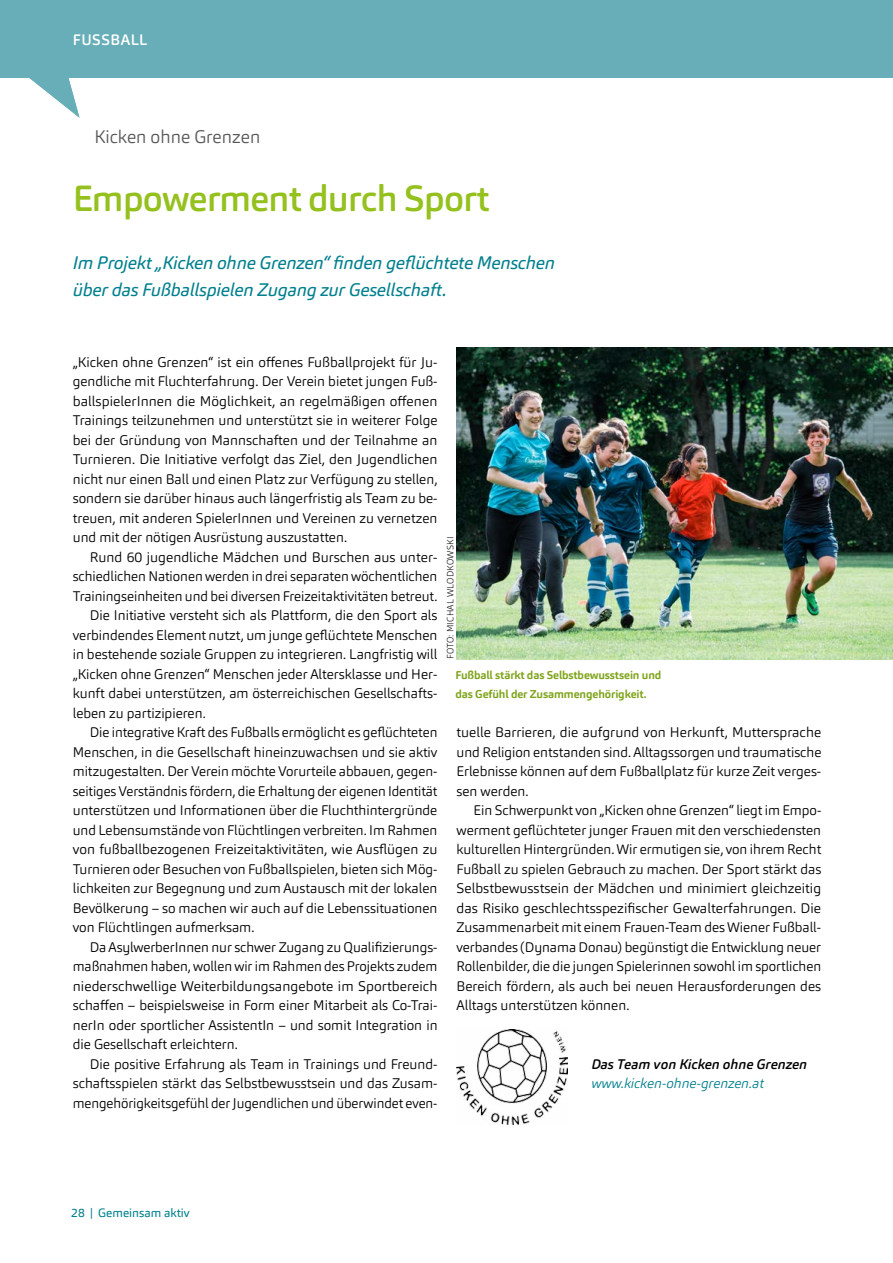
<style>
.page{position:relative;width:893px;height:1263px;background:#fff}
.page>*{position:absolute;margin:0;border:0;box-sizing:border-box;transform-origin:0 0}
.ÜBERSCHRIFT_01_BE{font:500 36px "Carnas";letter-spacing:-.02em;color:#95c11f}
.Überschrift_02_BE{font:italic 18px/27px "Carnas";letter-spacing:-.01em;color:#00808d}
.Bildtext{font:300 18px "Carnas";color:#575756}
.Kopfzeile{font:500 15px "Carnas";letter-spacing:.03em;color:#fff}
.Fliesstext{font:300 13.8px/19.5px "Carnas";color:#000;text-align:justify}
.Fliesstext__1__Ze{font:300 13.8px/19.5px "Carnas";color:#000;text-align:justify}
.AutorIN{font:italic 500 13.8px "Carnas";color:#000}
.AutorIN-2{font:italic 300 13.8px "Carnas";color:#00808d}
.t1{font:12px "Carnas";color:#00808d}
.Bildtext-2{font:700 11.25px/19.5px "Carnas";letter-spacing:-.01em;color:#7fa41b}
.Fotocredit{font:200 9px "Carnas";letter-spacing:.03em;color:#000}
</style>
<div class="page">
<svg style="left:0;top:0;width:893px;height:118px;fill:#68aeb8"></svg>
<img style="left:456px;top:1030px;width:111px;height:95px">
<img style="left:457px;top:347px;width:436px;height:312px">
<p class="Kopfzeile" style="left:73px;top:30px;width:76px">FUSSBALL</p>
<p class="Bildtext" style="left:94px;top:125px;width:167px">Kicken ohne Grenzen</p>
<p class="ÜBERSCHRIFT_01_BE" style="left:73px;top:175px;width:418px">Empowerment durch Sport</p>
<p class="Überschrift_02_BE" style="left:73px;top:249px;width:484px">Im Projekt „Kicken ohne Grenzen“ finden geflüchtete Menschen über das Fußballspielen Zugang zur Gesellschaft.</p>
<p class="Fliesstext__1__Ze" style="left:73px;top:352px;width:366px">„Kicken ohne Grenzen“ ist ein offenes Fußballprojekt für Ju&shy;gendliche mit Fluchterfahrung. Der Verein bietet jungen Fuß&shy;ballspielerInnen die Möglichkeit, an regelmäßigen offenen Trainings teilzunehmen und unterstützt sie in weiterer Folge bei der Gründung von Mannschaften und der Teilnahme an Turnieren. Die Initiative verfolgt das Ziel, den Jugendlichen nicht nur einen Ball und einen Platz zur Verfügung zu stellen, sondern sie darüber hinaus auch längerfristig als Team zu be&shy;treuen, mit anderen SpielerInnen und Vereinen zu vernetzen und mit der nötigen Ausrüstung auszustatten.</p>
<p class="Fliesstext" style="left:73px;top:547px;width:366px;text-indent:17px">Rund 60 jugendliche Mädchen und Burschen aus unter&shy;schiedlichen Nationen werden in drei separaten wöchentlichen Trainingseinheiten und bei diversen Freizeitaktivitäten betreut.</p>
<p class="Fliesstext" style="left:73px;top:606px;width:366px;text-indent:17px">Die Initiative versteht sich als Plattform, die den Sport als verbindendes Element nutzt, um junge geflüchtete Menschen in bestehende soziale Gruppen zu integrieren. Langfristig will „Kicken ohne Grenzen“ Menschen jeder Altersklasse und Her&shy;kunft dabei unterstützen, am österreichischen Gesellschafts&shy;leben zu partizipieren.</p>
<p class="Fliesstext" style="left:73px;top:723px;width:366px;text-indent:17px">Die integrative Kraft des Fußballs ermöglicht es geflüchteten Menschen, in die Gesellschaft hineinzuwachsen und sie aktiv mitzugestalten. Der Verein möchte Vorurteile abbauen, gegen&shy;seitiges Verständnis fördern, die Erhaltung der eigenen Identität unterstützen und Informationen über die Fluchthintergründe und Lebensumstände von Flüchtlingen verbreiten. Im Rahmen von fußballbezogenen Freizeitaktivitäten, wie Ausflügen zu Turnieren oder Besuchen von Fußballspielen, bieten sich Mög&shy;lichkeiten zur Begegnung und zum Austausch mit der lokalen Bevölkerung – so machen wir auch auf die Lebenssituationen von Flüchtlingen aufmerksam.</p>
<p class="Fliesstext" style="left:73px;top:937px;width:366px;text-indent:17px">Da AsylwerberInnen nur schwer Zugang zu Qualifizierungs&shy;maßnahmen haben, wollen wir im Rahmen des Projekts zudem niederschwellige Weiterbildungsangebote im Sportbereich schaffen – beispielsweise in Form einer Mitarbeit als Co-Trai&shy;nerIn oder sportlicher AssistentIn – und somit Integration in die Gesellschaft erleichtern.</p>
<p class="Fliesstext" style="left:73px;top:1054px;width:366px;text-indent:17px">Die positive Erfahrung als Team in Trainings und Freund&shy;schaftsspielen stärkt das Selbstbewusstsein und das Zusam&shy;mengehörigkeitsgefühl der Jugendlichen und überwindet even-</p>
<p class="Fotocredit" style="left:445px;top:659px;width:124px;rotate:-90deg">FOTO: MICHAL WLODKOWSKI</p>
<p class="Bildtext-2" style="left:455px;top:665px;width:207px">Fußball stärkt das Selbstbewusstsein und das Gefühl der Zusammengehörigkeit.</p>
<p class="Fliesstext" style="left:457px;top:723px;width:366px">tuelle Barrieren, die aufgrund von Herkunft, Muttersprache und Religion entstanden sind. Alltagssorgen und traumatische Erlebnisse können auf dem Fußballplatz für kurze Zeit verges&shy;sen werden.</p>
<p class="Fliesstext" style="left:457px;top:801px;width:366px;text-indent:17px">Ein Schwerpunkt von „Kicken ohne Grenzen“ liegt im Empo&shy;werment geflüchteter junger Frauen mit den verschiedensten kulturellen Hintergründen.Wir ermutigen sie, von ihrem Recht Fußball zu spielen Gebrauch zu machen. Der Sport stärkt das Selbstbewusstsein der Mädchen und minimiert gleichzeitig das Risiko geschlechtsspezifischer Gewalterfahrungen. Die Zusammenarbeit mit einem Frauen-Team des Wiener Fußball&shy;verbandes (Dynama Donau) begünstigt die Entwicklung neuer Rollenbilder, die die jungen Spielerinnen sowohl im sportlichen Bereich fördern, als auch bei neuen Herausforderungen des Alltags unterstützen können.</p>
<p class="AutorIN" style="left:591px;top:1055px;width:217px">Das Team von Kicken ohne Grenzen</p>
<p class="AutorIN-2" style="left:591px;top:1075px;width:174px">www.kicken-ohne-grenzen.at</p>
<p class="t1" style="left:71px;top:1206px;width:120px">28 | Gemeinsam aktiv</p>
</div>
